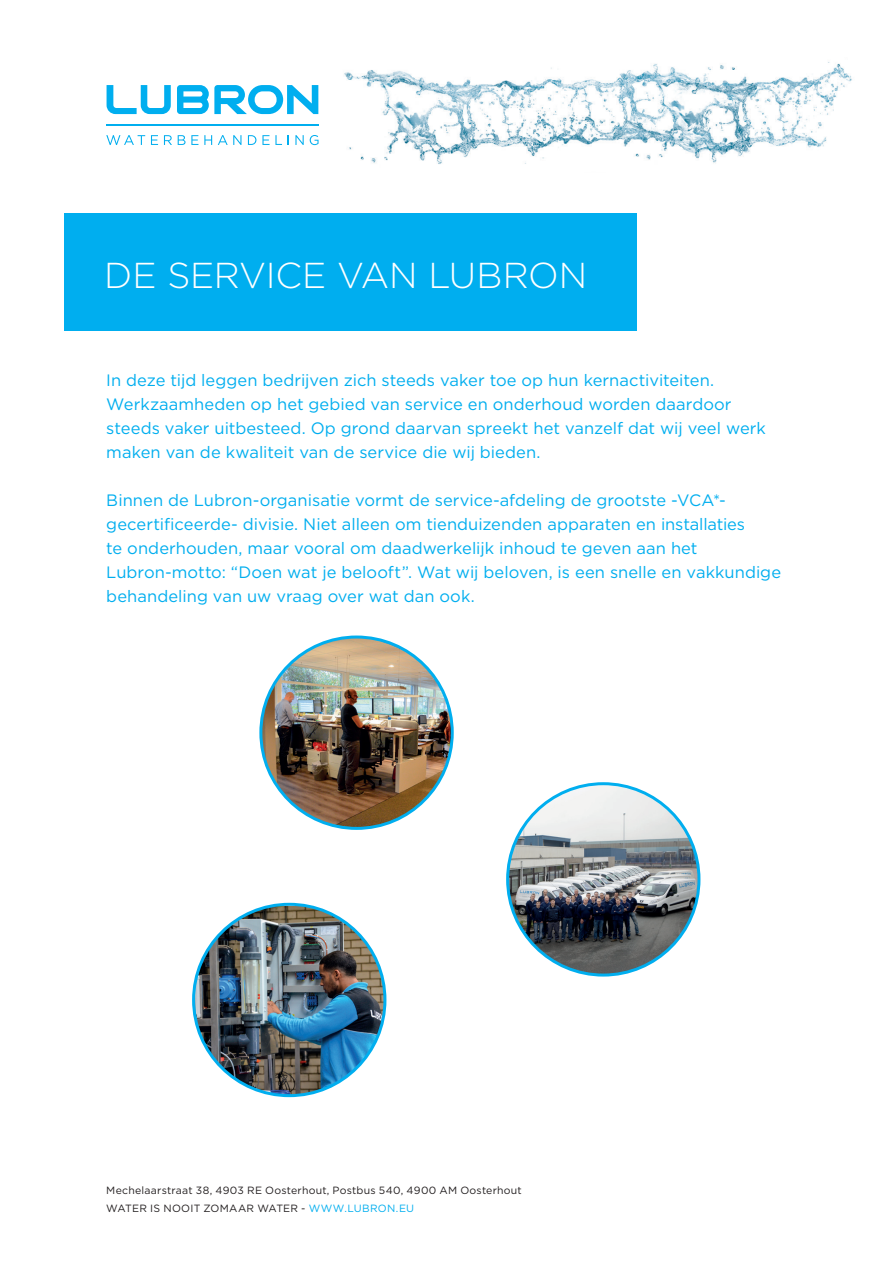
<style>
.page{position:relative;width:893px;height:1263px;background:#fff}
.page>*{position:absolute;margin:0;border:0;box-sizing:border-box;transform-origin:0 0}
.t1{font:300 36px "Gotham";letter-spacing:-.005em;color:#fff}
.t2{font:16.5px/24px "Gotham";letter-spacing:.005em;color:#00aeef}
.t3{font:10.5px/18px "Gotham";letter-spacing:.025em;color:#231f20}
.s1{color:#00aeef}
</style>
<div class="page">
<svg style="left:107px;top:85px;width:64px;height:29px"></svg>
<svg style="left:177px;top:85px;width:141px;height:29px"></svg>
<svg style="left:106px;top:135px;width:39px;height:10px"></svg>
<svg style="left:151px;top:135px;width:7px;height:10px"></svg>
<svg style="left:164px;top:135px;width:8px;height:10px"></svg>
<svg style="left:178px;top:135px;width:20px;height:10px"></svg>
<svg style="left:204px;top:135px;width:8px;height:10px"></svg>
<svg style="left:218px;top:135px;width:23px;height:10px"></svg>
<svg style="left:248px;top:135px;width:8px;height:10px"></svg>
<svg style="left:262px;top:135px;width:20px;height:10px"></svg>
<svg style="left:295px;top:135px;width:9px;height:10px"></svg>
<svg style="left:310px;top:135px;width:9px;height:10px"></svg>
<hr style="left:107px;top:124px;width:212px;height:2px;background:#00aeef">
<img style="left:344px;top:62px;width:508px;height:102px">
<div style="left:64px;top:213px;width:573px;height:118px;background:#00aeef"></div>
<img style="left:194px;top:906px;width:191px;height:190px">
<img style="left:261px;top:637px;width:191px;height:191px;border-radius:94px">
<img style="left:508px;top:785px;width:191px;height:190px">
<p class="t1" style="left:104px;top:253px;width:485px">DE SERVICE VAN LUBRON</p>
<p class="t2" style="left:106px;top:368px;width:661px">In deze tijd leggen bedrijven zich steeds vaker toe op hun kernactiviteiten.<br>Werkzaamheden op het gebied van service en onderhoud worden daardoor steeds vaker uitbesteed. Op grond daarvan spreekt het vanzelf dat wij veel werk maken van de kwaliteit van de service die wij bieden.</p>
<p class="t2" style="left:106px;top:488px;width:621px">Binnen de Lubron-organisatie vormt de service-afdeling de grootste -VCA*-</p>
<p class="t2" style="left:106px;top:512px;width:640px">gecertificeerde- divisie. Niet alleen om tienduizenden apparaten en installaties</p>
<p class="t2" style="left:106px;top:536px;width:593px">te onderhouden, maar vooral om daadwerkelijk inhoud te geven aan het</p>
<p class="t2" style="left:106px;top:560px;width:676px">Lubron-motto: “Doen wat je belooft”. Wat wij beloven, is een snelle en vakkundige behandeling van uw vraag over wat dan ook.</p>
<p class="t3" style="left:106px;top:1181px;width:417px">Mechelaarstraat 38, 4903 RE Oosterhout, Postbus 540, 4900 AM Oosterhout<br>WATER IS NOOIT ZOMAAR WATER - <span class="s1">WWW.LUBRON.EU</span></p>
</div>
